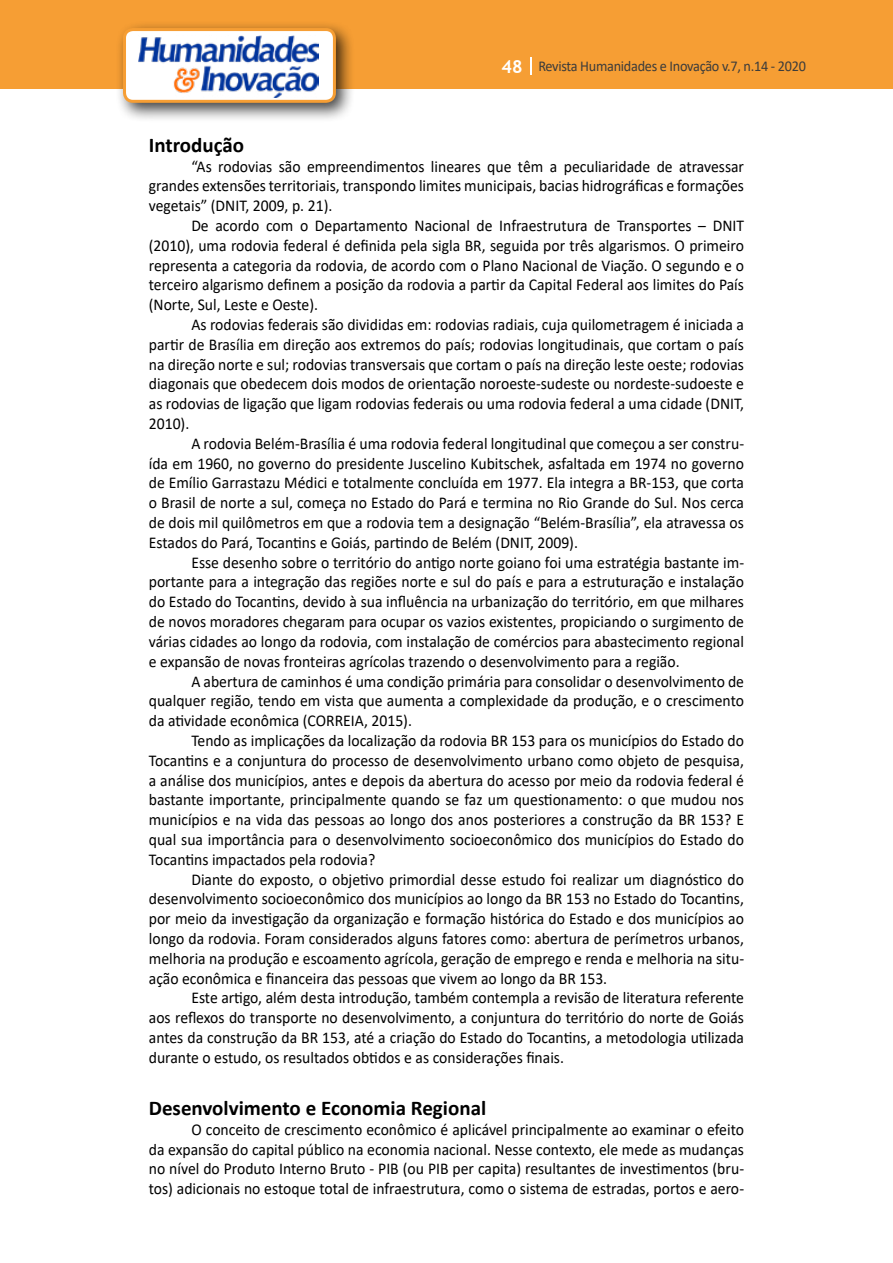
<style>
.page{position:relative;width:893px;height:1263px;background:#fff}
.page>*{position:absolute;margin:0;border:0;box-sizing:border-box;transform-origin:0 0}
.t1{font:700 21px "Calibri";color:#000}
.t2{font:16.5px/19.8px "Calibri";color:#000;text-align:justify;scale:.95 1}
.t3{font:15px "Calibri";letter-spacing:-.02em;color:#3c3c3b;scale:.95 1}
.s1{font-family:"Trebuchet MS";font-weight:700;font-size:18px;color:#fff}
</style>
<div class="page">
<div style="left:0;top:0;width:893px;height:88px;background:#f69e34"></div>
<svg style="left:530px;top:57px;width:2px;height:18px"></svg>
<div style="left:115px;top:20px;width:241px;height:102px;background:#000;opacity:.75"></div>
<div style="left:125px;top:30px;width:209px;height:71px;background:#fff;border-radius:9px"></div>
<img style="left:138px;top:35px;width:181px;height:62px">
<div style="left:123px;top:28px;width:213px;height:75px;border:3px solid #f69e34;border-radius:9px"></div>
<p class="t3" style="left:501px;top:56px;width:322px"><span class="s1">48</span> Revista Humanidades e Inovação v.7, n.14 - 2020</p>
<p class="t1" style="left:149px;top:130px;width:97px">Introdução</p>
<p class="t2" style="left:149px;top:156px;width:628px;text-indent:43px">“As rodovias são empreendimentos lineares que têm a peculiaridade de atravessar grandes extensões territoriais, transpondo limites municipais, bacias hidrográficas e formações vegetais” (DNIT, 2009, p. 21).</p>
<p class="t2" style="left:149px;top:215px;width:628px;text-indent:43px">De acordo com o Departamento Nacional de Infraestrutura de Transportes – DNIT (2010), uma rodovia federal é definida pela sigla BR, seguida por três algarismos. O primeiro representa a categoria da rodovia, de acordo com o Plano Nacional de Viação. O segundo e o terceiro algarismo definem a posição da rodovia a partir da Capital Federal aos limites do País (Norte, Sul, Leste e Oeste).</p>
<p class="t2" style="left:149px;top:314px;width:628px;text-indent:43px">As rodovias federais são divididas em: rodovias radiais, cuja quilometragem é iniciada a partir de Brasília em direção aos extremos do país; rodovias longitudinais, que cortam o país na direção norte e sul; rodovias transversais que cortam o país na direção leste oeste; rodovias diagonais que obedecem dois modos de orientação noroeste-sudeste ou nordeste-sudoeste e as rodovias de ligação que ligam rodovias federais ou uma rodovia federal a uma cidade (DNIT, 2010).</p>
<p class="t2" style="left:149px;top:433px;width:628px;text-indent:43px">A rodovia Belém-Brasília é uma rodovia federal longitudinal que começou a ser constru&shy;ída em 1960, no governo do presidente Juscelino Kubitschek, asfaltada em 1974 no governo de Emílio Garrastazu Médici e totalmente concluída em 1977. Ela integra a BR-153, que corta o Brasil de norte a sul, começa no Estado do Pará e termina no Rio Grande do Sul. Nos cerca de dois mil quilômetros em que a rodovia tem a designação “Belém-Brasília”, ela atravessa os Estados do Pará, Tocantins e Goiás, partindo de Belém (DNIT, 2009).</p>
<p class="t2" style="left:149px;top:552px;width:628px;text-indent:43px">Esse desenho sobre o território do antigo norte goiano foi uma estratégia bastante im&shy;portante para a integração das regiões norte e sul do país e para a estruturação e instalação do Estado do Tocantins, devido à sua influência na urbanização do território, em que milhares de novos moradores chegaram para ocupar os vazios existentes, propiciando o surgimento de várias cidades ao longo da rodovia, com instalação de comércios para abastecimento regional e expansão de novas fronteiras agrícolas trazendo o desenvolvimento para a região.</p>
<p class="t2" style="left:149px;top:671px;width:628px;text-indent:43px">A abertura de caminhos é uma condição primária para consolidar o desenvolvimento de qualquer região, tendo em vista que aumenta a complexidade da produção, e o crescimento da atividade econômica (CORREIA, 2015).</p>
<p class="t2" style="left:149px;top:730px;width:628px;text-indent:43px">Tendo as implicações da localização da rodovia BR 153 para os municípios do Estado do Tocantins e a conjuntura do processo de desenvolvimento urbano como objeto de pesquisa, a análise dos municípios, antes e depois da abertura do acesso por meio da rodovia federal é bastante importante, principalmente quando se faz um questionamento: o que mudou nos municípios e na vida das pessoas ao longo dos anos posteriores a construção da BR 153? E qual sua importância para o desenvolvimento socioeconômico dos municípios do Estado do Tocantins impactados pela rodovia?</p>
<p class="t2" style="left:149px;top:869px;width:628px;text-indent:43px">Diante do exposto, o objetivo primordial desse estudo foi realizar um diagnóstico do desenvolvimento socioeconômico dos municípios ao longo da BR 153 no Estado do Tocantins, por meio da investigação da organização e formação histórica do Estado e dos municípios ao longo da rodovia. Foram considerados alguns fatores como: abertura de perímetros urbanos, melhoria na produção e escoamento agrícola, geração de emprego e renda e melhoria na situ&shy;ação econômica e financeira das pessoas que vivem ao longo da BR 153.</p>
<p class="t2" style="left:149px;top:987px;width:628px;text-indent:43px">Este artigo, além desta introdução, também contempla a revisão de literatura referente aos reflexos do transporte no desenvolvimento, a conjuntura do território do norte de Goiás antes da construção da BR 153, até a criação do Estado do Tocantins, a metodologia utilizada durante o estudo, os resultados obtidos e as considerações finais.</p>
<p class="t1" style="left:149px;top:1093px;width:339px">Desenvolvimento e Economia Regional</p>
<p class="t2" style="left:149px;top:1119px;width:628px;text-indent:43px">O conceito de crescimento econômico é aplicável principalmente ao examinar o efeito da expansão do capital público na economia nacional. Nesse contexto, ele mede as mudanças no nível do Produto Interno Bruto - PIB (ou PIB per capita) resultantes de investimentos (bru&shy;tos) adicionais no estoque total de infraestrutura, como o sistema de estradas, portos e aero-</p>
</div>
